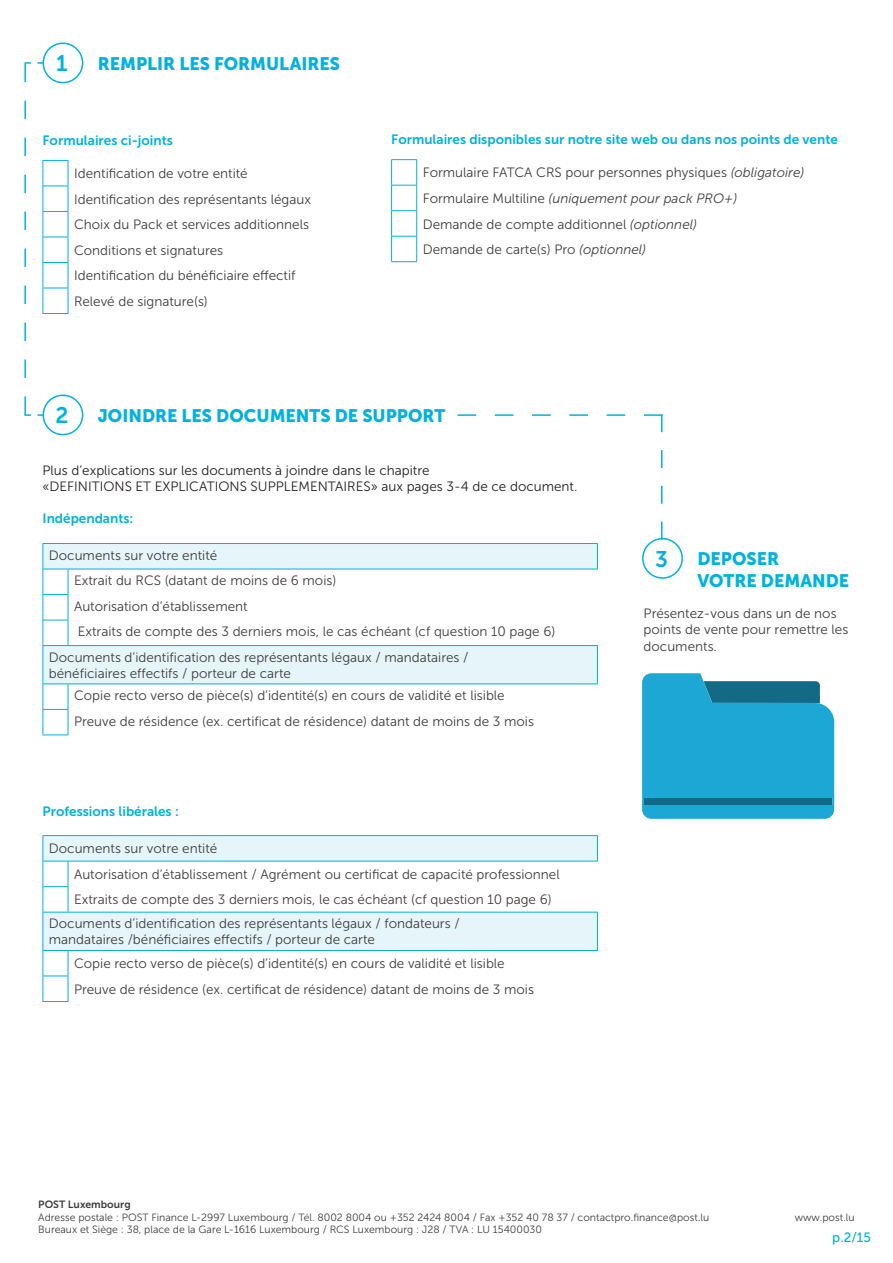
<style>
.page{position:relative;width:893px;height:1263px;background:#fff}
.page>*{position:absolute;margin:0;border:0;box-sizing:border-box;transform-origin:0 0}
.t1{font:22.5px "Museo Sans 700";color:#00b2dd}
.t2{font:18px/21.6px "Museo Sans 900";color:#00b2dd}
.t3{font:13.5px/25.5px "Museo Sans 300";color:#3e3e3f}
.t4{font:13.5px/16.2px "Museo Sans 300";color:#231f20}
.t5{font:13.5px "Museo Sans 700";color:#00b2dd}
.t6{font:13.5px "Museo Sans 500";color:#00b2dd}
.t7{font:10.5px "Museo Sans 300";color:#3e3e3f}
.t8{font:10.5px "Museo Sans 700";color:#3e3e3f}
.s1{font-style:italic}
</style>
<div class="page">
<div style="left:43px;top:43px;width:40px;height:40px;border:2px solid #00b2dd;border-radius:50%"></div>
<div style="left:43px;top:394px;width:40px;height:41px;border:2px solid #00b2dd;border-radius:50%"></div>
<div style="left:642px;top:538px;width:41px;height:41px;border:2px solid #00b2dd;border-radius:50%"></div>
<div style="left:43px;top:543px;width:554px;height:26px;background:#e5f5fa"></div>
<div style="left:43px;top:645px;width:554px;height:39px;background:#e5f5fa"></div>
<hr style="left:43px;top:646px;width:1px;height:37px;background:#00b2dd">
<hr style="left:68px;top:645px;width:530px;height:1px;background:#00b2dd">
<hr style="left:597px;top:646px;width:1px;height:37px;background:#00b2dd">
<svg style="left:43px;top:683px;width:26px;height:52px"></svg>
<hr style="left:68px;top:683px;width:530px;height:1px;background:#00b2dd">
<hr style="left:68px;top:543px;width:530px;height:1px;background:#00b2dd">
<hr style="left:68px;top:569px;width:530px;height:1px;background:#00b2dd">
<svg style="left:43px;top:543px;width:26px;height:103px"></svg>
<svg style="left:44px;top:836px;width:553px;height:114px;fill:#e5f5fa"></svg>
<hr style="left:43px;top:912px;width:1px;height:38px;background:#00b2dd">
<hr style="left:68px;top:912px;width:530px;height:1px;background:#00b2dd">
<hr style="left:597px;top:912px;width:1px;height:38px;background:#00b2dd">
<hr style="left:68px;top:950px;width:530px;height:1px;background:#00b2dd">
<svg style="left:43px;top:950px;width:26px;height:52px"></svg>
<hr style="left:68px;top:835px;width:530px;height:1px;background:#00b2dd">
<svg style="left:597px;top:836px;width:1px;height:25px"></svg>
<svg style="left:43px;top:835px;width:26px;height:78px"></svg>
<hr style="left:68px;top:861px;width:530px;height:1px;background:#00b2dd">
<svg style="left:391px;top:159px;width:26px;height:103px"></svg>
<svg style="left:24px;top:62px;width:45px;height:354px"></svg>
<svg style="left:458px;top:414px;width:204px;height:155px"></svg>
<svg style="left:642px;top:673px;width:192px;height:146px;background:#29a6d0"></svg>
<div style="left:644px;top:798px;width:188px;height:7px;background:#126a84"></div>
<h1 class="t1" style="left:56px;top:51px;width:13px">1</h1>
<h2 class="t2" style="left:98px;top:53px;width:244px">REMPLIR LES FORMULAIRES</h2>
<p class="t5" style="left:43px;top:132px;width:132px">Formulaires ci-joints</p>
<p class="t3" style="left:74px;top:161px;width:239px">Identification de votre entité Identification des représentants légaux Choix du Pack et services additionnels Conditions et signatures<br>Identification du bénéficiaire effectif Relevé de signature(s)</p>
<p class="t5" style="left:391px;top:132px;width:448px">Formulaires disponibles sur notre site web ou dans nos points de vente</p>
<p class="t3" style="left:423px;top:160px;width:383px">Formulaire FATCA CRS pour personnes physiques <span class="s1">(obligatoire)<br></span>Formulaire Multiline <span class="s1">(uniquement pour pack PRO+)<br></span>Demande de compte additionnel <span class="s1">(optionnel)<br></span>Demande de carte(s) Pro <span class="s1">(optionnel)</span></p>
<h1 class="t1" style="left:55px;top:403px;width:15px">2</h1>
<h2 class="t2" style="left:98px;top:405px;width:349px">JOINDRE LES DOCUMENTS DE SUPPORT</h2>
<p class="t4" style="left:43px;top:462px;width:536px">Plus d’explications sur les documents à joindre dans le chapitre<br>«DEFINITIONS ET EXPLICATIONS SUPPLEMENTAIRES» aux pages 3-4 de ce document.</p>
<p class="t5" style="left:43px;top:511px;width:92px">Indépendants:</p>
<p class="t3" style="left:49px;top:542px;width:170px">Documents sur votre entité</p>
<p class="t3" style="left:74px;top:568px;width:264px">Extrait du RCS (datant de moins de 6 mois)</p>
<p class="t3" style="left:74px;top:593px;width:175px">Autorisation d’établissement</p>
<p class="t3" style="left:78px;top:619px;width:479px">Extraits de compte des 3 derniers mois, le cas échéant (cf question 10 page 6)</p>
<p class="t3" style="left:49px;top:644px;width:421px">Documents d’identification des représentants légaux / mandataires /</p>
<p class="t3" style="left:74px;top:662px;width:432px;line-height:22.2px;text-indent:-25px">bénéficiaires effectifs / porteur de carte<br>Copie recto verso de pièce(s) d’identité(s) en cours de validité et lisible</p>
<p class="t3" style="left:74px;top:708px;width:461px">Preuve de résidence (ex. certificat de résidence) datant de moins de 3 mois</p>
<p class="t5" style="left:43px;top:804px;width:138px">Professions libérales :</p>
<p class="t3" style="left:74px;top:836px;width:487px;text-indent:-25px">Documents sur votre entité<br>Autorisation d’établissement / Agrément ou certificat de capacité professionnel<br>Extraits de compte des 3 derniers mois, le cas échéant (cf question 10 page 6)</p>
<p class="t3" style="left:49px;top:916px;width:412px;line-height:16.2px">Documents d’identification des représentants légaux / fondateurs / mandataires /bénéficiaires effectifs / porteur de carte</p>
<p class="t3" style="left:74px;top:951px;width:461px">Copie recto verso de pièce(s) d’identité(s) en cours de validité et lisible<br>Preuve de résidence (ex. certificat de résidence) datant de moins de 3 mois</p>
<h1 class="t1" style="left:655px;top:546px;width:14px">3</h1>
<h2 class="t2" style="left:697px;top:548px;width:153px">DEPOSER<br>VOTRE DEMANDE</h2>
<p class="t3" style="left:644px;top:606px;width:206px;line-height:16.2px">Présentez-vous dans un de nos points de vente pour remettre les documents.</p>
<p class="t8" style="left:38px;top:1198px;width:94px">POST Luxembourg</p>
<p class="t7" style="left:38px;top:1211px;width:673px">Adresse postale : POST Finance L-2997 Luxembourg / Tél. 8002 8004 ou +352 2424 8004 / Fax +352 40 78 37 / contactpro.finance@post.lu</p>
<p class="t7" style="left:795px;top:1211px;width:61px">www.post.lu</p>
<p class="t7" style="left:38px;top:1224px;width:505px">Bureaux et Siège : 38, place de la Gare L-1616 Luxembourg / RCS Luxembourg : J28 / TVA : LU 15400030</p>
<p class="t6" style="left:832px;top:1230px;width:40px">p.2/15</p>
</div>
